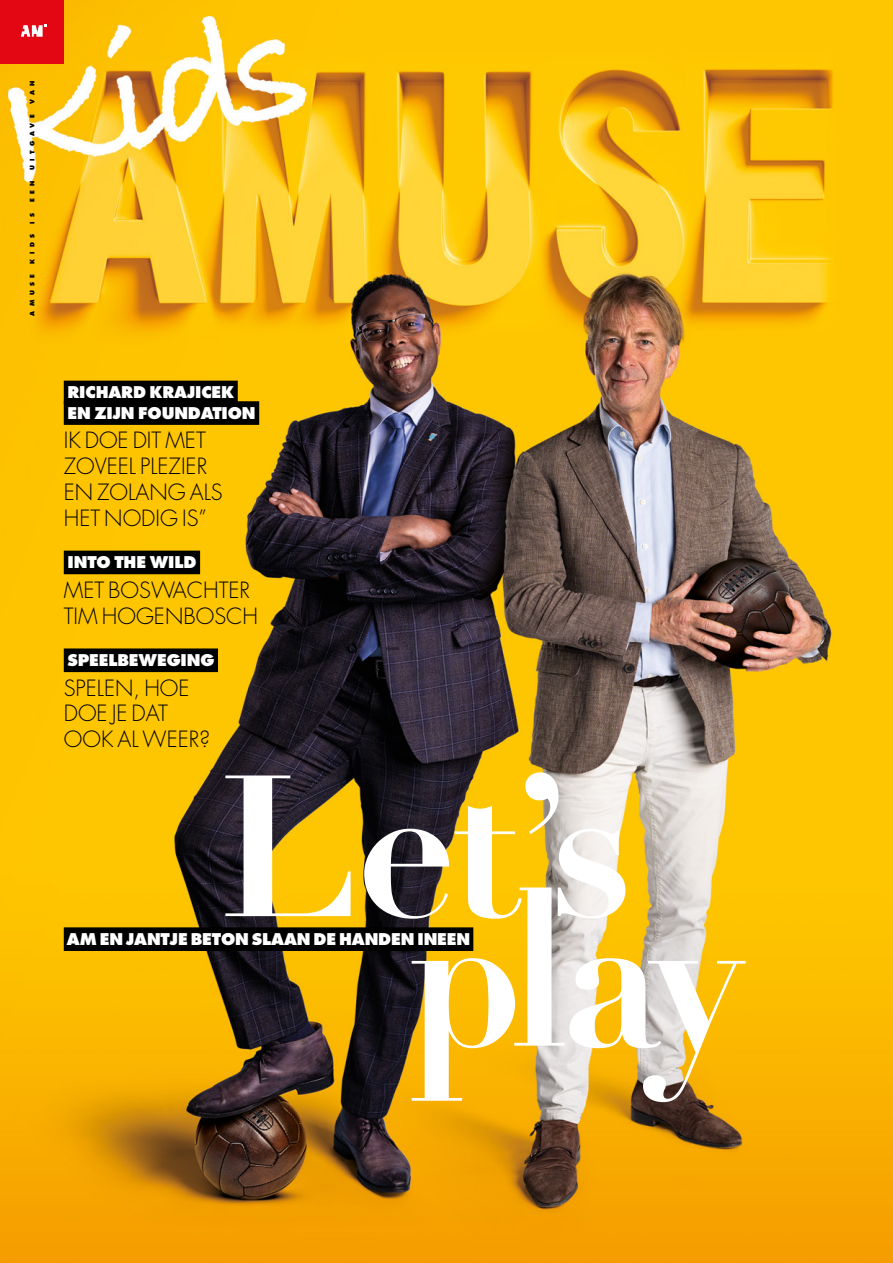
<style>
.page{position:relative;width:893px;height:1263px;background:#fff}
.page>*{position:absolute;margin:0;border:0;box-sizing:border-box;transform-origin:0 0}
.t1{font:300 21.75px/25.8px "Futura Std";color:#000}
.t2{font:800 15.75px/20.5px "Futura Std";letter-spacing:-.01em;color:#fff}
.t3{font:800 6px "Futura Std";letter-spacing:.75em;color:#000}
</style>
<div class="page">
<img style="left:0;top:0;width:893px;height:1263px">
<div style="left:0;top:0;width:64px;height:64px;background:#e30613"></div>
<svg style="left:21px;top:24px;width:26px;height:13px"></svg>
<div style="left:64px;top:381px;width:174px;height:23px;background:#000"></div>
<div style="left:64px;top:401px;width:195px;height:24px;background:#000"></div>
<div style="left:64px;top:551px;width:136px;height:23px;background:#000"></div>
<div style="left:64px;top:648px;width:154px;height:24px;background:#000"></div>
<svg style="left:225px;top:772px;width:400px;height:147px"></svg>
<div style="left:64px;top:927px;width:409px;height:24px;background:#000"></div>
<svg style="left:412px;top:887px;width:334px;height:215px"></svg>
<p class="t3" style="left:28px;top:104px;width:25px;rotate:-90deg">VAN</p>
<p class="t3" style="left:28px;top:170px;width:58px;rotate:-90deg">UITGAVE</p>
<p class="t3" style="left:28px;top:202px;width:23px;rotate:-90deg">EEN</p>
<p class="t3" style="left:28px;top:224px;width:12px;rotate:-90deg">I S</p>
<p class="t3" style="left:28px;top:264px;width:31px;rotate:-90deg">KIDS</p>
<p class="t3" style="left:28px;top:316px;width:44px;rotate:-90deg">AMUSE</p>
<p class="t2" style="left:68px;top:382px;width:190px">RICHARD KRAJICEK<br>EN ZIJN FOUNDATION</p>
<p class="t1" style="left:64px;top:428px;width:160px">IK DOE DIT MET<br>ZOVEEL PLEZIER<br>EN ZOLANG ALS<br>HET NODIG IS”</p>
<p class="t2" style="left:68px;top:552px;width:130px">INTO THE WILD</p>
<p class="t1" style="left:64px;top:578px;width:196px">MET BOSWACHTER<br>TIM HOGENBOSCH</p>
<p class="t2" style="left:68px;top:650px;width:148px">SPEELBEWEGING</p>
<p class="t1" style="left:64px;top:675px;width:148px">SPELEN, HOE<br>DOE JE DAT<br>OOK AL WEER?</p>
<p class="t2" style="left:67px;top:929px;width:405px">AM EN JANTJE BETON SLAAN DE HANDEN INEEN</p>
</div>
